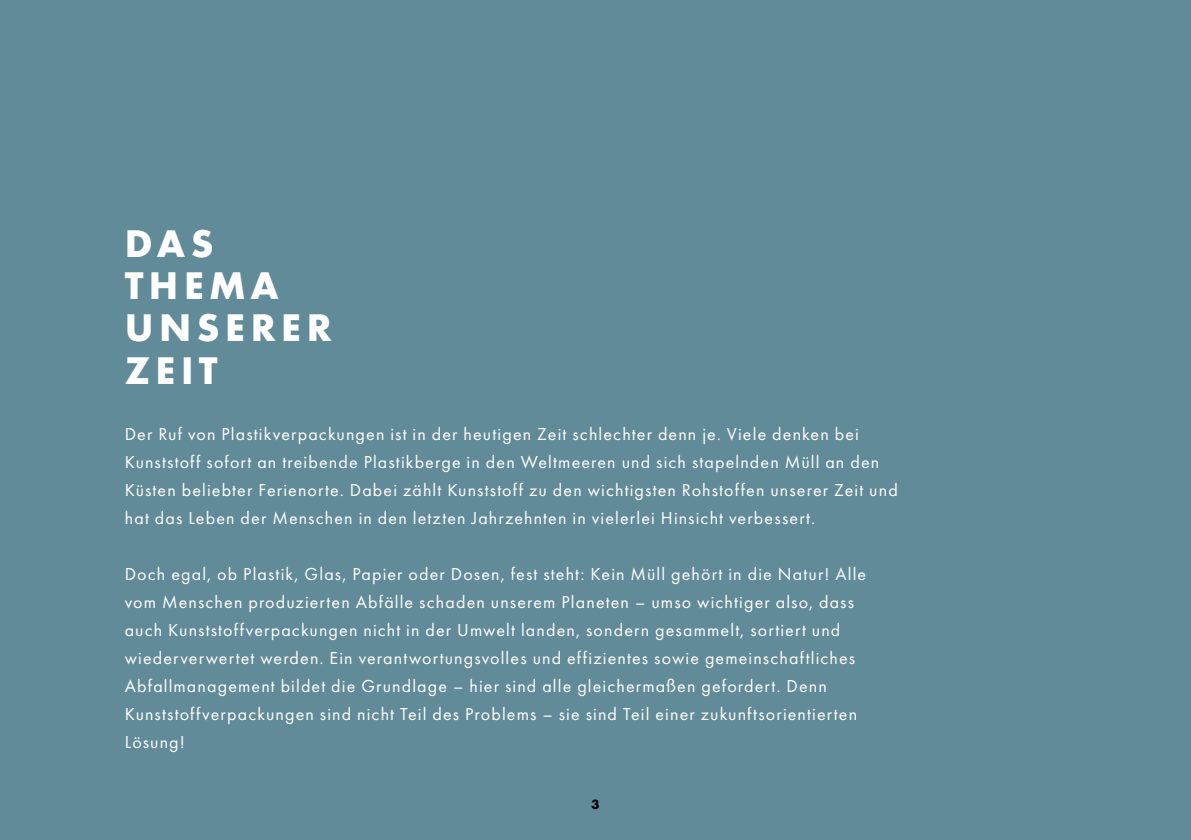
<style>
.page{position:relative;width:1191px;height:840px;background:#fff}
.page>*{position:absolute;margin:0;border:0;box-sizing:border-box;transform-origin:0 0}
.t1{font:700 40px/42px "Futura PT";letter-spacing:.135em;color:#fff}
.t2{font:18px/28px "Futura PT";letter-spacing:.06em;color:#fff}
.t3{font:700 14px "Futura PT";color:#000}
</style>
<div class="page">
<div style="left:0;top:0;width:1191px;height:839px;background:#628b99"></div>
<h1 class="t1" style="left:125px;top:222px;width:208px">DAS<br>THEMA<br>UNSERER<br>ZEIT</h1>
<p class="t2" style="left:125px;top:419px;width:774px">Der Ruf von Plastikverpackungen ist in der heutigen Zeit schlechter denn je. Viele denken bei Kunststoff sofort an treibende Plastikberge in den Weltmeeren und sich stapelnden Müll an den Küsten beliebter Ferienorte. Dabei zählt Kunststoff zu den wichtigsten Rohstoffen unserer Zeit und hat das Leben der Menschen in den letzten Jahrzehnten in vielerlei Hinsicht verbessert.</p>
<p class="t2" style="left:125px;top:559px;width:743px">Doch egal, ob Plastik, Glas, Papier oder Dosen, fest steht: Kein Müll gehört in die Natur! Alle vom Menschen produzierten Abfälle schaden unserem Planeten – umso wichtiger also, dass auch Kunststoffverpackungen nicht in der Umwelt landen, sondern gesammelt, sortiert und wiederverwertet werden. Ein verantwortungsvolles und effizientes sowie gemeinschaftliches Abfallmanagement bildet die Grundlage – hier sind alle gleichermaßen gefordert. Denn Kunststoffverpackungen sind nicht Teil des Problems – sie sind Teil einer zukunftsorientierten Lösung!</p>
<p class="t3" style="left:591px;top:794px;width:10px">3</p>
</div>
